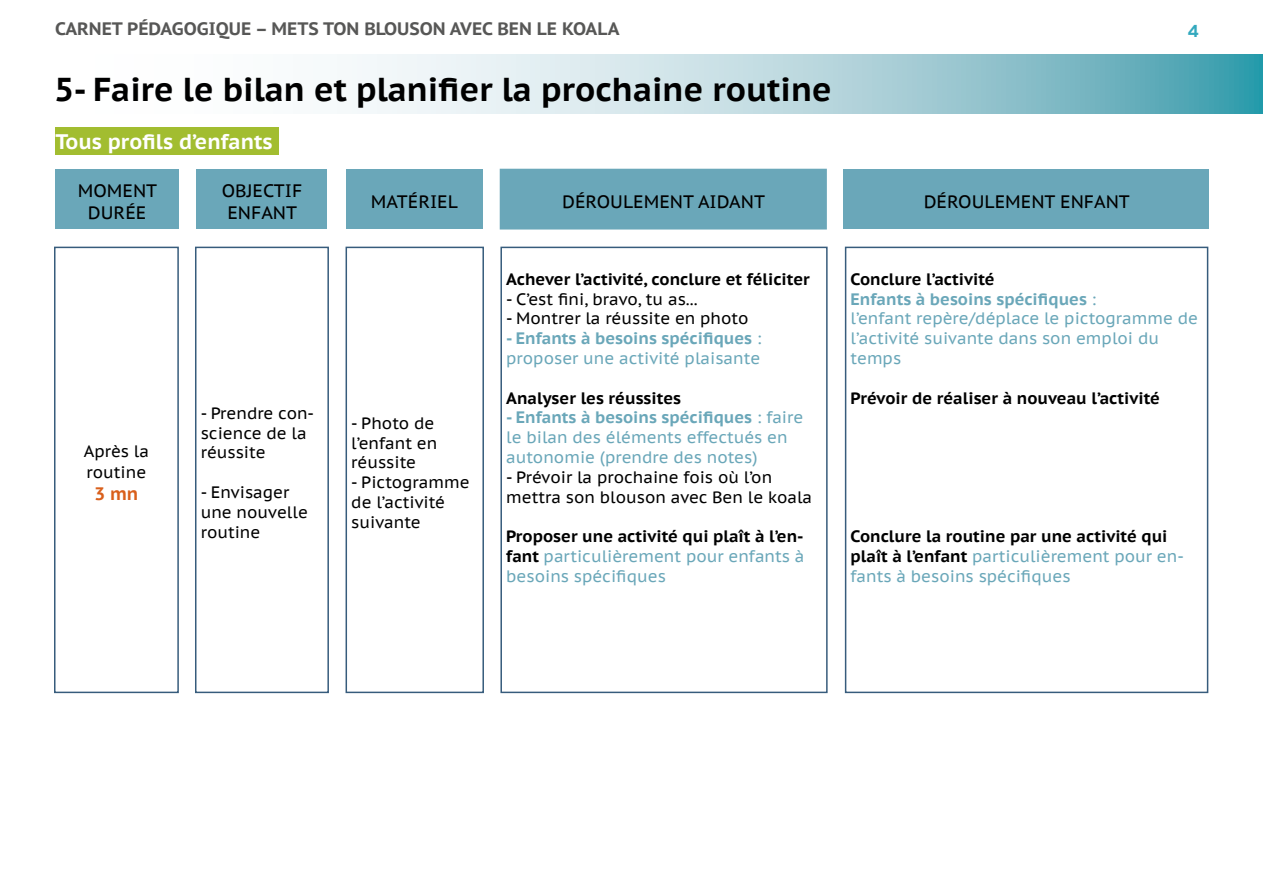
<style>
.page{position:relative;width:1263px;height:893px;background:#fff}
.page>*{position:absolute;margin:0;border:0;box-sizing:border-box;transform-origin:0 0}
.t1{font:700 33px "PT Sans Caption";color:#000}
.t2{font:700 21px "PT Sans Caption";color:#fff}
.t3{font:18px/21.6px "PT Sans Caption";color:#000;text-align:center}
.t4{font:700 18px "PT Sans Caption";color:#575756}
.t5{font:700 18px "PT Sans Caption";color:#d95f1b}
.t6{font:700 18px "Clear Sans";color:#33a9be}
.t7{font:16.5px/19.8px "PT Sans Caption";color:#6aa7b9}
.t8{font:16.5px/19.8px "PT Sans Caption";color:#000}
.t9{font:700 16.5px/19.8px "PT Sans Caption";color:#000}
.s1{font-weight:700}
.s2{font-weight:700;color:#000}
.s3{font-weight:400;color:#6aa7b9}
</style>
<div class="page">
<div style="left:56px;top:128px;width:223px;height:27px;background:#a2bd30"></div>
<div style="left:56px;top:169px;width:123px;height:60px;background:#6aa7b9"></div>
<div style="left:54px;top:247px;width:125px;height:446px;border:2px solid #375c7c"></div>
<div style="left:197px;top:169px;width:130px;height:60px;background:#6aa7b9"></div>
<div style="left:195px;top:247px;width:134px;height:446px;border:2px solid #375c7c"></div>
<div style="left:346px;top:169px;width:136px;height:60px;background:#6aa7b9"></div>
<div style="left:346px;top:247px;width:138px;height:446px;border:2px solid #375c7c"></div>
<div style="left:500px;top:169px;width:326px;height:60px;background:#6aa7b9"></div>
<div style="left:500px;top:169px;width:327px;height:61px;border:2px solid #6aa7b9"></div>
<div style="left:500px;top:247px;width:328px;height:446px;border:2px solid #375c7c"></div>
<div style="left:844px;top:169px;width:365px;height:60px;background:#6aa7b9"></div>
<div style="left:845px;top:247px;width:363px;height:446px;border:2px solid #375c7c"></div>
<svg style="left:352px;top:54px;width:911px;height:60px;background:#add2da"></svg>
<p class="t4" style="left:55px;top:17px;width:566px">CARNET PÉDAGOGIQUE – METS TON BLOUSON AVEC BEN LE KOALA</p>
<h1 class="t1" style="left:54px;top:67px;width:779px">5- Faire le bilan et planifier la prochaine routine</h1>
<p class="t2" style="left:56px;top:128px;width:219px">Tous profils d’enfants</p>
<p class="t3" style="left:78px;top:180px;width:81px">MOMENT<br>DURÉE</p>
<p class="t3" style="left:222px;top:180px;width:82px">OBJECTIF<br>ENFANT</p>
<p class="t3" style="left:371px;top:191px;width:89px">MATÉRIEL</p>
<p class="t3" style="left:562px;top:191px;width:204px">DÉROULEMENT AIDANT</p>
<p class="t6" style="left:1188px;top:18px;width:13px">4</p>
<p class="t3" style="left:924px;top:191px;width:208px">DÉROULEMENT ENFANT</p>
<p class="t8" style="left:84px;top:440px;width:67px;line-height:21.6px">Après la routine</p>
<p class="t5" style="left:94px;top:482px;width:46px">3 mn</p>
<p class="t8" style="left:201px;top:403px;width:115px">- Prendre con&shy;science de la réussite</p>
<p class="t8" style="left:201px;top:482px;width:109px">- Envisager une nouvelle routine</p>
<p class="t8" style="left:351px;top:413px;width:88px">- Photo de l’enfant en réussite</p>
<p class="t8" style="left:351px;top:472px;width:120px">- Pictogramme de l’activité suivante</p>
<p class="t9" style="left:506px;top:269px;width:305px">Achever l’activité, conclure et féliciter</p>
<p class="t8" style="left:506px;top:288px;width:193px">- C’est fini, bravo, tu as...</p>
<p class="t8" style="left:506px;top:308px;width:244px">- Montrer la réussite en photo</p>
<p class="t7" style="left:506px;top:328px;width:257px"><span class="s1">- Enfants à besoins spécifiques</span> : proposer une activité plaisante</p>
<p class="t9" style="left:506px;top:388px;width:176px">Analyser les réussites</p>
<p class="t7" style="left:506px;top:407px;width:299px"><span class="s1">- Enfants à besoins spécifiques</span> : faire le bilan des éléments effectués en autonomie (prendre des notes)</p>
<p class="t8" style="left:506px;top:467px;width:307px">- Prévoir la prochaine fois où l’on mettra son blouson avec Ben le koala</p>
<p class="t7" style="left:506px;top:526px;width:300px;text-align:justify"><span class="s2">Proposer une activité qui plaît à l’en&shy;fant</span> particulièrement pour enfants à besoins spécifiques</p>
<p class="t7" style="left:851px;top:269px;width:349px"><span class="s2">Conclure l’activité<br></span><span class="s1">Enfants à besoins spécifiques</span> :<br>l’enfant repère/déplace le pictogramme de l’activité suivante dans son emploi du temps</p>
<p class="t9" style="left:851px;top:388px;width:311px">Prévoir de réaliser à nouveau l’activité</p>
<p class="t9" style="left:851px;top:526px;width:335px">Conclure la routine par une activité qui plaît à l’enfant <span class="s3">particulièrement pour en&shy;fants à besoins spécifiques</span></p>
</div>
